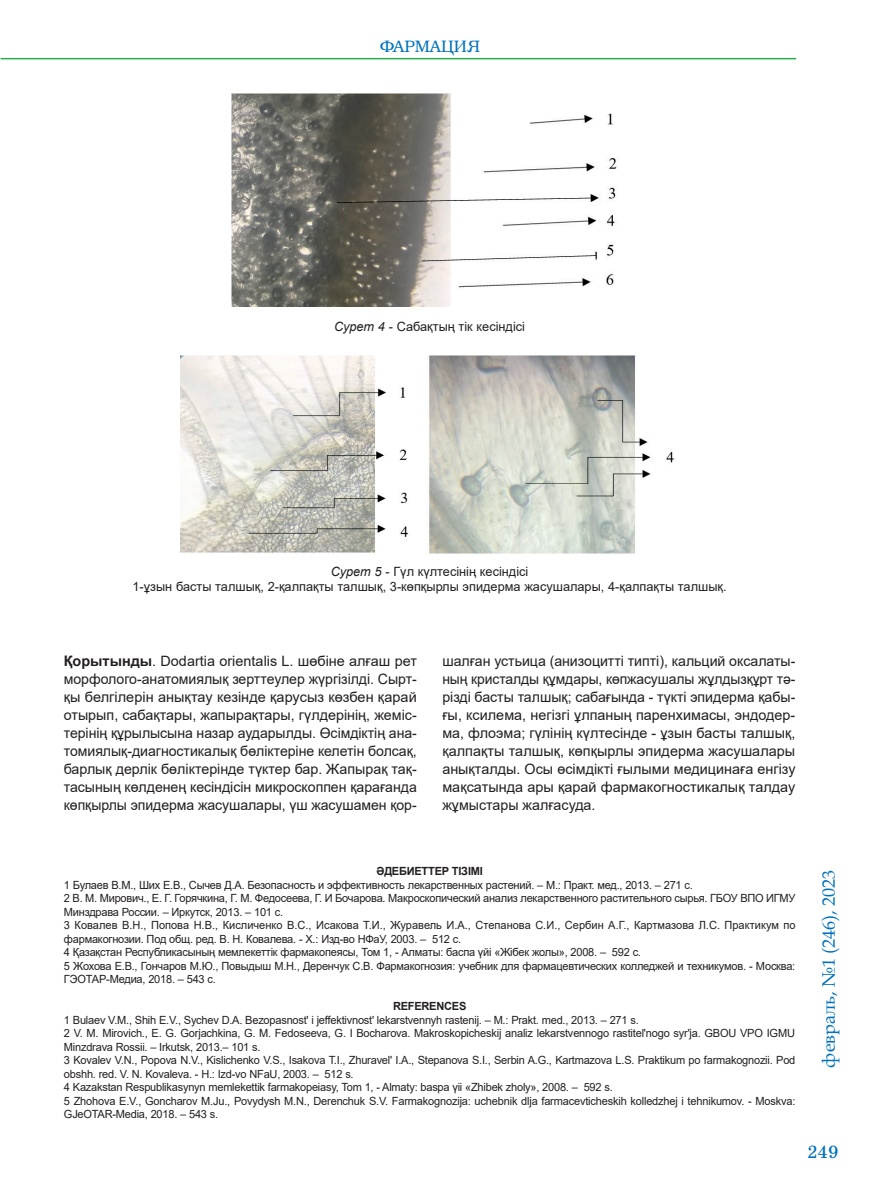
<style>
.page{position:relative;width:872px;height:1187px;background:#fff}
.page>*{position:absolute;margin:0;border:0;box-sizing:border-box;transform-origin:0 0}
.t1{font:18px "Book Antiqua";color:#0072bc}
.t2{font:18px "DS School";color:#0072bc}
.t3{font:16.5px "K Bookman";color:#0072bc}
.t4{font:14.25px/18px "Arial";color:#231f20;text-align:justify}
.t5{font:12.75px/15.3px "Arial";color:#231f20;text-align:center}
.t6{font:11.25px/13.5px "Arial";letter-spacing:-.02em;color:#231f20}
.t7{font:700 11.25px "Arial";letter-spacing:-.02em;color:#231f20}
.s1{font-style:italic}
.s2{font-weight:700}
</style>
<div class="page">
<hr style="left:1px;top:58px;width:795px;height:1px;background:#23b24b">
<img style="left:232px;top:94px;width:385px;height:212px">
<img style="left:181px;top:356px;width:493px;height:197px">
<h2 class="t3" style="left:380px;top:36px;width:101px">ФАРМАЦИЯ</h2>
<p class="t5" style="left:334px;top:319px;width:192px"><span class="s1">Сурет 4</span> - Сабақтың тік кесіндісі</p>
<p class="t5" style="left:132px;top:563px;width:595px"><span class="s1">Сурет 5</span> - Гүл күлтесінің кесіндісі<br>1-ұзын басты талшық, 2-қалпақты талшық, 3-көпқырлы эпидерма жасушалары, 4-қалпақты талшық.</p>
<p class="t4" style="left:64px;top:652px;width:354px"><span class="s2">Қорытынды</span>. Dodartia orientalis L. шөбіне алғаш рет морфолого-анатомиялық зерттеулер жүргізілді. Сырт&shy;қы белгілерін анықтау кезінде қарусыз көзбен қарай отырып, сабақтары, жапырақтары, гүлдерінің, жеміс&shy;терінің құрылысына назар аударылды. Өсімдіктің ана&shy;томиялық-диагностикалық бөліктеріне келетін болсақ, барлық дерлік бөліктерінде түктер бар. Жапырақ тақ&shy;тасының көлденең кесіндісін микроскоппен қарағанда көпқырлы эпидерма жасушалары, үш жасушамен қор-</p>
<p class="t4" style="left:442px;top:652px;width:354px">шалған устьица (анизоцитті типті), кальций оксалаты&shy;ның кристалды құмдары, көпжасушалы жұлдызқұрт тә&shy;різді басты талшық; сабағында - түкті эпидерма қабы&shy;ғы, ксилема, негізгі ұлпаның паренхимасы, эндодер&shy;ма, флоэма; гүлінің күлтесінде - ұзын басты талшық, қалпақты талшық, көпқырлы эпидерма жасушалары анықталды. Осы өсімдікті ғылыми медицинаға енгізу мақсатында ары қарай фармакогностикалық талдау жұмыстары жалғасуда.</p>
<p class="t7" style="left:376px;top:863px;width:108px">ӘДЕБИЕТТЕР ТІЗІМІ</p>
<p class="t6" style="left:64px;top:877px;width:733px">1 Булаев В.М., Ших Е.В., Сычев Д.А. Безопасность и эффективность лекарственных растений. – М.: Практ. мед., 2013. – 271 с.<br>2 В. М. Мирович., Е. Г. Горячкина, Г. М. Федосеева, Г. И Бочарова. Макроскопический анализ лекарственного растительного сырья. ГБОУ ВПО ИГМУ Минздрава России. – Иркутск, 2013. – 101 с.<br>3 Ковалев В.Н., Попова Н.В., Кисличенко В.С., Исакова Т.И., Журавель И.А., Степанова С.И., Сербин А.Г., Картмазова Л.С. Практикум по фармакогнозии. Под общ. ред. В. Н. Ковалева. - Х.: Изд-во НФаУ, 2003. – 512 с.<br>4 Қазақстан Республикасының мемлекеттік фармакопеясы, Том 1, - Алматы: баспа үйі «Жібек жолы», 2008. – 592 с.<br>5 Жохова Е.В., Гончаров М.Ю., Повыдыш М.Н., Деренчук С.В. Фармакогнозия: учебник для фармацевтических колледжей и техникумов. - Москва:<br>ГЭОТАР-Медиа, 2018. – 543 с.</p>
<p class="t7" style="left:393px;top:998px;width:75px">REFERENCES</p>
<p class="t6" style="left:64px;top:1012px;width:733px">1 Bulaev V.M., Shih E.V., Sychev D.A. Bezopasnost' i jeffektivnost' lekarstvennyh rastenij. – M.: Prakt. med., 2013. – 271 s.<br>2 V. M. Mirovich., E. G. Gorjachkina, G. M. Fedoseeva, G. I Bocharova. Makroskopicheskij analiz lekarstvennogo rastitel'nogo syr'ja. GBOU VPO IGMU Minzdrava Rossii. – Irkutsk, 2013.– 101 s.<br>3 Kovalev V.N., Popova N.V., Kislichenko V.S., Isakova T.I., Zhuravel' I.A., Stepanova S.I., Serbin A.G., Kartmazova L.S. Praktikum po farmakognozii. Pod obshh. red. V. N. Kovaleva. - H.: Izd-vo NFaU, 2003. – 512 s.<br>4 Kazakstan Respublikasynyn memlekettіk farmakopeiasy, Tom 1, - Almaty: baspa үiі «Zhіbek zholy», 2008. – 592 s.<br>5 Zhohova E.V., Goncharov M.Ju., Povydysh M.N., Derenchuk S.V. Farmakognozija: uchebnik dlja farmacevticheskih kolledzhej i tehnikumov. - Moskva:<br>GJeOTAR-Media, 2018. – 543 s.</p>
<h1 class="t1" style="left:816px;top:1067px;width:199px;rotate:-90deg">февраль, №1 (246), 2023</h1>
<h1 class="t2" style="left:807px;top:1142px;width:33px">249</h1>
</div>
